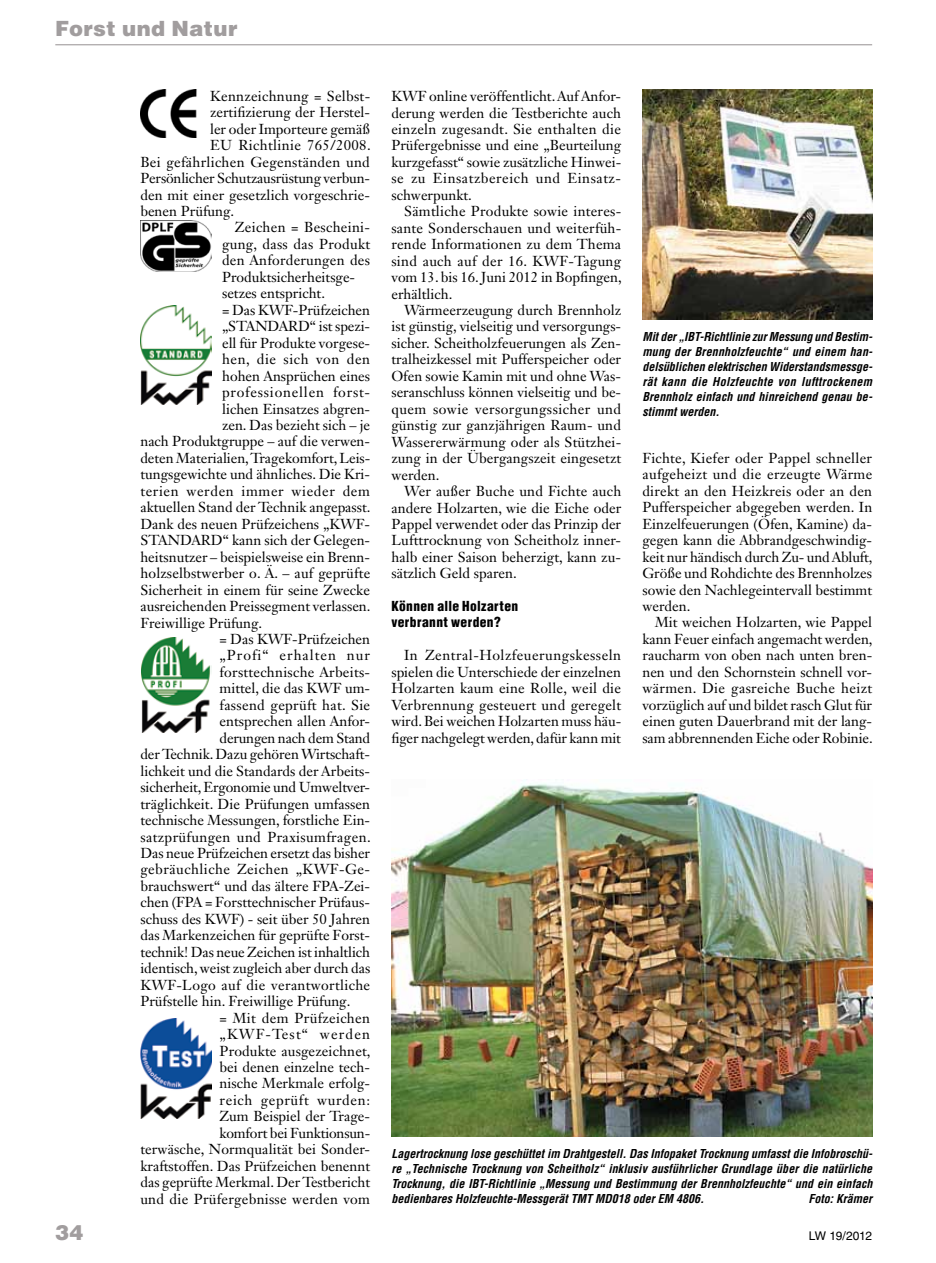
<style>
.page{position:relative;width:936px;height:1263px;background:#fff}
.page>*{position:absolute;margin:0;border:0;box-sizing:border-box;transform-origin:0 0}
.t1{font:900 21px "Helvetica LT Std";letter-spacing:.02em;color:#a19d9e}
.t2{font:14.25px/16.5px "Janson Text LT Std";color:#000;text-align:justify}
.t3{font:14.25px "Janson Text LT Std";letter-spacing:.02em;color:#000}
.t4{font:14.25px "Janson Text LT Std";letter-spacing:.025em;color:#000}
.t5{font:14.25px "Janson Text LT Std";letter-spacing:.04em;color:#000}
.t6{font:14.25px "Janson Text LT Std";letter-spacing:.03em;color:#000}
.t7{font:14.25px "Janson Text LT Std";letter-spacing:.055em;color:#000}
.t8{font:14.25px "Janson Text LT Std";letter-spacing:.045em;color:#000}
.t9{font:14.25px "Janson Text LT Std";letter-spacing:.07em;color:#000}
.t10{font:14.25px "Janson Text LT Std";letter-spacing:.08em;color:#000}
.t11{font:900 condensed 13.5px/16.5px "Helvetica LT Std";letter-spacing:.03em;color:#000}
.t12{font:italic 700 condensed 12px/15px "Helvetica LT Std";color:#000;text-align:justify}
.t13{font:12px "Helvetica LT Std";letter-spacing:-.04em;color:#000}
</style>
<div class="page">
<img style="left:391px;top:783px;width:481px;height:354px">
<img style="left:140px;top:90px;width:57px;height:47px">
<img style="left:140px;top:220px;width:72px;height:51px">
<img style="left:140px;top:305px;width:72px;height:100px">
<img style="left:141px;top:638px;width:70px;height:94px">
<img style="left:140px;top:1018px;width:71px;height:101px">
<img style="left:642px;top:89px;width:230px;height:231px">
<hr style="left:55px;top:44px;width:817px;height:1px;background:#a19d9e">
<h1 class="t1" style="left:55px;top:15px;width:183px">Forst und Natur</h1>
<p class="t3" style="left:210px;top:87px;width:161px">Kennzeichnung = Selbst-</p>
<p class="t2" style="left:210px;top:104px;width:161px">zertifizierung der Herstel-</p>
<p class="t2" style="left:210px;top:120px;width:161px">ler oder Importeure gemäß</p>
<p class="t4" style="left:210px;top:136px;width:162px">EU Richtlinie 765/2008.</p>
<p class="t3" style="left:140px;top:153px;width:231px">Bei gefährlichen Gegenständen und</p>
<p class="t2" style="left:140px;top:170px;width:231px">Persönlicher Schutzausrüstung verbun-</p>
<p class="t2" style="left:140px;top:186px;width:231px">den mit einer gesetzlich vorgeschrie-</p>
<p class="t2" style="left:140px;top:203px;width:95px">benen Prüfung.</p>
<p class="t3" style="left:235px;top:218px;width:137px">Zeichen = Bescheini-</p>
<p class="t3" style="left:222px;top:235px;width:149px">gung, dass das Produkt</p>
<p class="t2" style="left:222px;top:252px;width:149px">den Anforderungen des</p>
<p class="t2" style="left:222px;top:269px;width:135px">Produktsicherheitsge-</p>
<p class="t2" style="left:222px;top:285px;width:104px">setzes entspricht.</p>
<p class="t2" style="left:222px;top:301px;width:149px">= Das KWF-Prüfzeichen</p>
<p class="t2" style="left:222px;top:318px;width:149px">„STANDARD“ ist spezi-</p>
<p class="t2" style="left:222px;top:334px;width:149px">ell für Produkte vorgese-</p>
<p class="t5" style="left:222px;top:350px;width:150px">hen, die sich von den</p>
<p class="t2" style="left:222px;top:367px;width:149px">hohen Ansprüchen eines</p>
<p class="t7" style="left:222px;top:383px;width:149px">professionellen forst-</p>
<p class="t2" style="left:222px;top:400px;width:149px">lichen Einsatzes abgren-</p>
<p class="t2" style="left:222px;top:417px;width:150px">zen. Das bezieht sich – je</p>
<p class="t2" style="left:140px;top:433px;width:231px">nach Produktgruppe – auf die verwen-</p>
<p class="t2" style="left:140px;top:450px;width:230px">deten Materialien, Tragekomfort, Leis-</p>
<p class="t2" style="left:140px;top:466px;width:231px">tungsgewichte und ähnliches. Die Kri-</p>
<p class="t5" style="left:140px;top:482px;width:231px">terien werden immer wieder dem</p>
<p class="t2" style="left:140px;top:499px;width:232px">aktuellen Stand der Technik angepasst.</p>
<p class="t2" style="left:140px;top:515px;width:231px">Dank des neuen Prüfzeichens „KWF-</p>
<p class="t2" style="left:140px;top:532px;width:231px">STANDARD“ kann sich der Gelegen-</p>
<p class="t2" style="left:140px;top:548px;width:231px">heitsnutzer – beispielsweise ein Brenn-</p>
<p class="t2" style="left:140px;top:565px;width:231px">holzselbstwerber o. Ä. – auf geprüfte</p>
<p class="t2" style="left:140px;top:581px;width:231px">Sicherheit in einem für seine Zwecke</p>
<p class="t2" style="left:140px;top:598px;width:232px">ausreichenden Preissegment verlassen.</p>
<p class="t2" style="left:140px;top:614px;width:123px">Freiwillige Prüfung.</p>
<p class="t2" style="left:219px;top:631px;width:152px">= Das KWF-Prüfzeichen</p>
<p class="t9" style="left:219px;top:646px;width:152px">„Profi“ erhalten nur</p>
<p class="t3" style="left:219px;top:663px;width:152px">forsttechnische Arbeits-</p>
<p class="t2" style="left:219px;top:680px;width:152px">mittel, die das KWF um-</p>
<p class="t3" style="left:219px;top:696px;width:152px">fassend geprüft hat. Sie</p>
<p class="t2" style="left:219px;top:713px;width:152px">entsprechen allen Anfor-</p>
<p class="t2" style="left:219px;top:729px;width:152px">derungen nach dem Stand</p>
<p class="t2" style="left:140px;top:746px;width:231px">der Technik. Dazu gehören Wirtschaft-</p>
<p class="t2" style="left:140px;top:762px;width:231px">lichkeit und die Standards der Arbeits-</p>
<p class="t2" style="left:140px;top:779px;width:231px">sicherheit, Ergonomie und Umweltver-</p>
<p class="t2" style="left:140px;top:795px;width:231px">träglichkeit. Die Prüfungen umfassen</p>
<p class="t2" style="left:140px;top:812px;width:231px">technische Messungen, forstliche Ein-</p>
<p class="t4" style="left:140px;top:827px;width:232px">satzprüfungen und Praxisumfragen.</p>
<p class="t2" style="left:140px;top:845px;width:231px">Das neue Prüfzeichen ersetzt das bisher</p>
<p class="t6" style="left:140px;top:860px;width:231px">gebräuchliche Zeichen „KWF-Ge-</p>
<p class="t2" style="left:140px;top:878px;width:231px">brauchswert“ und das ältere FPA-Zei-</p>
<p class="t2" style="left:140px;top:894px;width:231px">chen (FPA = Forsttechnischer Prüfaus-</p>
<p class="t2" style="left:140px;top:910px;width:231px">schuss des KWF) - seit über 50 Jahren</p>
<p class="t2" style="left:140px;top:927px;width:231px">das Markenzeichen für geprüfte Forst-</p>
<p class="t2" style="left:140px;top:943px;width:231px">technik! Das neue Zeichen ist inhaltlich</p>
<p class="t2" style="left:140px;top:960px;width:231px">identisch, weist zugleich aber durch das</p>
<p class="t3" style="left:140px;top:976px;width:231px">KWF-Logo auf die verantwortliche</p>
<p class="t2" style="left:140px;top:993px;width:211px">Prüfstelle hin. Freiwillige Prüfung.</p>
<p class="t3" style="left:219px;top:1009px;width:152px">= Mit dem Prüfzeichen</p>
<p class="t10" style="left:219px;top:1025px;width:152px">„KWF-Test“ werden</p>
<p class="t2" style="left:219px;top:1042px;width:153px">Produkte ausgezeichnet,</p>
<p class="t2" style="left:219px;top:1059px;width:152px">bei denen einzelne tech-</p>
<p class="t2" style="left:219px;top:1075px;width:152px">nische Merkmale erfolg-</p>
<p class="t8" style="left:219px;top:1091px;width:152px">reich geprüft wurden:</p>
<p class="t2" style="left:219px;top:1108px;width:152px">Zum Beispiel der Trage-</p>
<p class="t2" style="left:219px;top:1124px;width:152px">komfort bei Funktionsun-</p>
<p class="t2" style="left:140px;top:1141px;width:231px">terwäsche, Normqualität bei Sonder-</p>
<p class="t2" style="left:140px;top:1157px;width:231px">kraftstoffen. Das Prüfzeichen benennt</p>
<p class="t2" style="left:140px;top:1174px;width:231px">das geprüfte Merkmal. Der Testbericht</p>
<p class="t3" style="left:140px;top:1190px;width:231px">und die Prüfergebnisse werden vom</p>
<p class="t2" style="left:391px;top:88px;width:231px">KWF online veröffentlicht. Auf Anfor&shy;derung werden die Testberichte auch einzeln zugesandt. Sie enthalten die Prüfergebnisse und eine „Beurteilung kurzgefasst“ sowie zusätzliche Hinwei&shy;se zu Einsatzbereich und Einsatz&shy;schwerpunkt.</p>
<p class="t2" style="left:391px;top:203px;width:232px;text-indent:13px">Sämtliche Produkte sowie interes&shy;sante Sonderschauen und weiterfüh&shy;rende Informationen zu dem Thema sind auch auf der 16. KWF-Tagung vom 13. bis 16. Juni 2012 in Bopfingen, erhältlich.</p>
<p class="t2" style="left:391px;top:302px;width:231px;text-indent:13px">Wärmeerzeugung durch Brennholz ist günstig, vielseitig und versorgungs&shy;sicher. Scheitholzfeuerungen als Zen&shy;tralheizkessel mit Pufferspeicher oder Ofen sowie Kamin mit und ohne Was&shy;seranschluss können vielseitig und be&shy;quem sowie versorgungssicher und günstig zur ganzjährigen Raum- und Wassererwärmung oder als Stützhei&shy;zung in der Übergangszeit eingesetzt werden.</p>
<p class="t2" style="left:391px;top:483px;width:231px;text-indent:13px">Wer außer Buche und Fichte auch andere Holzarten, wie die Eiche oder Pappel verwendet oder das Prinzip der Lufttrocknung von Scheitholz inner&shy;halb einer Saison beherzigt, kann zu&shy;sätzlich Geld sparen.</p>
<p class="t11" style="left:391px;top:598px;width:128px">Können alle Holzarten verbrannt werden?</p>
<p class="t2" style="left:391px;top:647px;width:231px;text-indent:13px">In Zentral-Holzfeuerungskesseln spielen die Unterschiede der einzelnen Holzarten kaum eine Rolle, weil die Verbrennung gesteuert und geregelt wird. Bei weichen Holzarten muss häu&shy;figer nachgelegt werden, dafür kann mit</p>
<p class="t12" style="left:642px;top:329px;width:232px">Mit der „IBT-Richtlinie zur Messung und Bestim&shy;mung der Brennholzfeuchte“ und einem han&shy;delsüblichen elektrischen Widerstandsmessge&shy;rät kann die Holzfeuchte von lufttrockenem Brennholz einfach und hinreichend genau be&shy;stimmt werden.</p>
<p class="t2" style="left:642px;top:450px;width:231px">Fichte, Kiefer oder Pappel schneller aufgeheizt und die erzeugte Wärme direkt an den Heizkreis oder an den Pufferspeicher abgegeben werden. In Einzelfeuerungen (Öfen, Kamine) da&shy;gegen kann die Abbrandgeschwindig&shy;keit nur händisch durch Zu- und Abluft, Größe und Rohdichte des Brennholzes sowie den Nachlegeintervall bestimmt werden.</p>
<p class="t2" style="left:642px;top:614px;width:232px;text-indent:13px">Mit weichen Holzarten, wie Pappel kann Feuer einfach angemacht werden, raucharm von oben nach unten bren&shy;nen und den Schornstein schnell vor&shy;wärmen. Die gasreiche Buche heizt vorzüglich auf und bildet rasch Glut für einen guten Dauerbrand mit der lang&shy;sam abbrennenden Eiche oder Robinie.</p>
<p class="t12" style="left:391px;top:1146px;width:482px">Lagertrocknung lose geschüttet im Drahtgestell. Das Infopaket Trocknung umfasst die Infobroschü&shy;re „Technische Trocknung von Scheitholz“ inklusiv ausführlicher Grundlage über die natürliche Trocknung, die IBT-Richtlinie „Messung und Bestimmung der Brennholzfeuchte“ und ein einfach bedienbares Holzfeuchte-Messgerät TMT MD018 oder EM 4806.</p>
<p class="t12" style="left:808px;top:1191px;width:65px">Foto: Krämer</p>
<h1 class="t1" style="left:55px;top:1218px;width:30px">34</h1>
<p class="t13" style="left:808px;top:1228px;width:65px">LW 19/2012</p>
</div>
